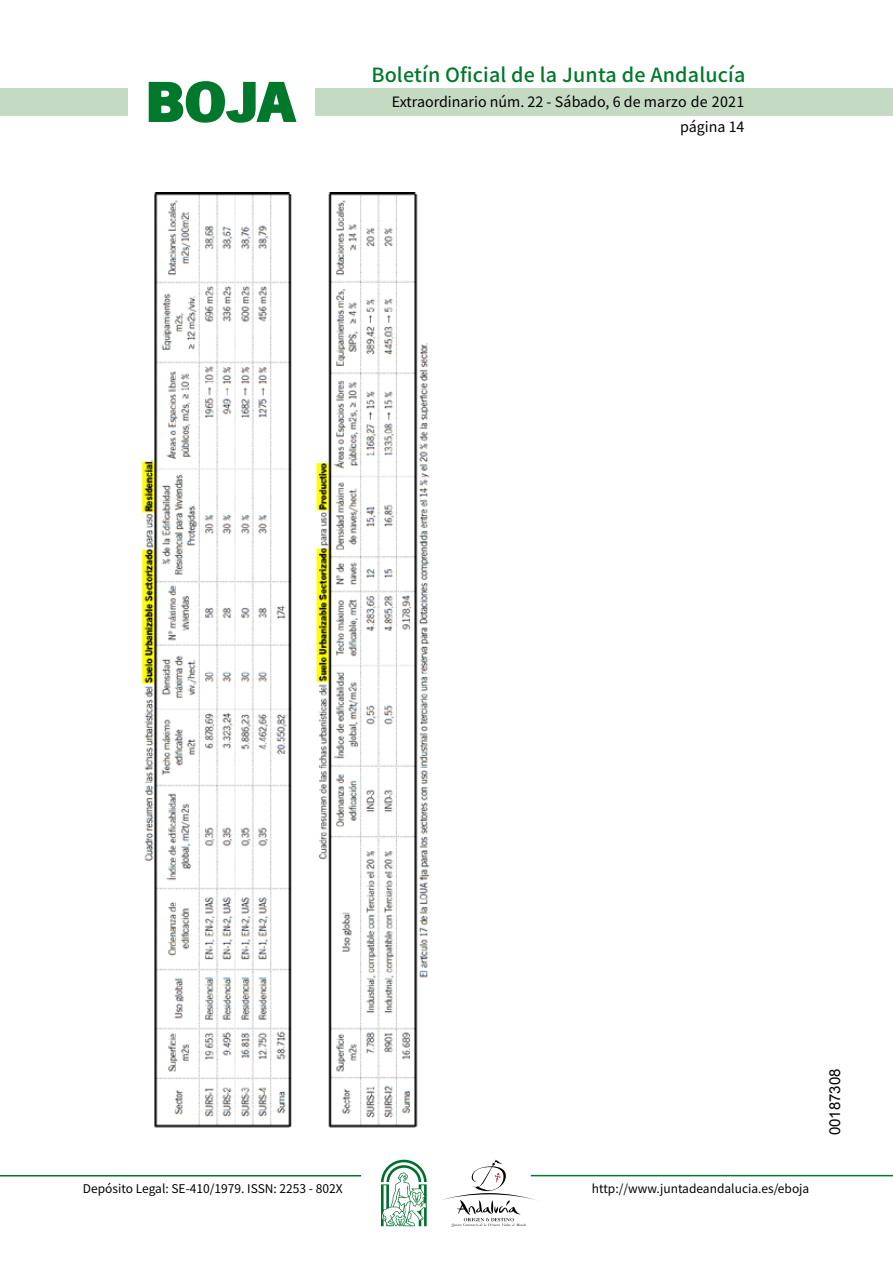
<style>
.page{position:relative;width:893px;height:1263px;background:#fff}
.page>*{position:absolute;margin:0;border:0;box-sizing:border-box;transform-origin:0 0}
.t1{font:700 57.75px "News Got T";color:#00782c;scale:1.14 1}
.t2{font:500 19.5px "Noto Sans HK";letter-spacing:.01em;color:#00782c}
.t3{font:15px "Arial";color:#000}
.t4{font:14.25px/24.5px "Noto Sans HK";color:#000;text-align:right}
.t5{font:12px "Noto Sans HK";color:#000}
</style>
<div class="page">
<div style="left:315px;top:88px;width:577px;height:28px;background:#c5dac3"></div>
<div style="left:0;top:88px;width:128px;height:28px;background:#c5dac3"></div>
<hr style="left:0;top:1175px;width:361px;height:2px;background:#00782c">
<hr style="left:531px;top:1175px;width:361px;height:1px;background:#00782c">
<svg style="left:148px;top:81px;width:149px;height:42px"></svg>
<svg style="left:442px;top:1160px;width:100px;height:67px"></svg>
<svg style="left:381px;top:1160px;width:45px;height:66px"></svg>
<img style="left:141px;top:192px;width:289px;height:936px">
<h1 class="t1" style="left:145px;top:68px;width:133px">BOJA</h1>
<h2 class="t2" style="left:371px;top:64px;width:375px">Boletín Oficial de la Junta de Andalucía</h2>
<p class="t4" style="left:392px;top:90px;width:354px">Extraordinario núm. 22 - Sábado, 6 de marzo de 2021 página 14</p>
<p class="t5" style="left:83px;top:1181px;width:261px">Depósito Legal: SE-410/1979. ISSN: 2253 - 802X</p>
<p class="t5" style="left:592px;top:1181px;width:219px">http://www.juntadeandalucia.es/eboja</p>
<p class="t3" style="left:825px;top:1135px;width:68px;rotate:-90deg">00187308</p>
</div>
